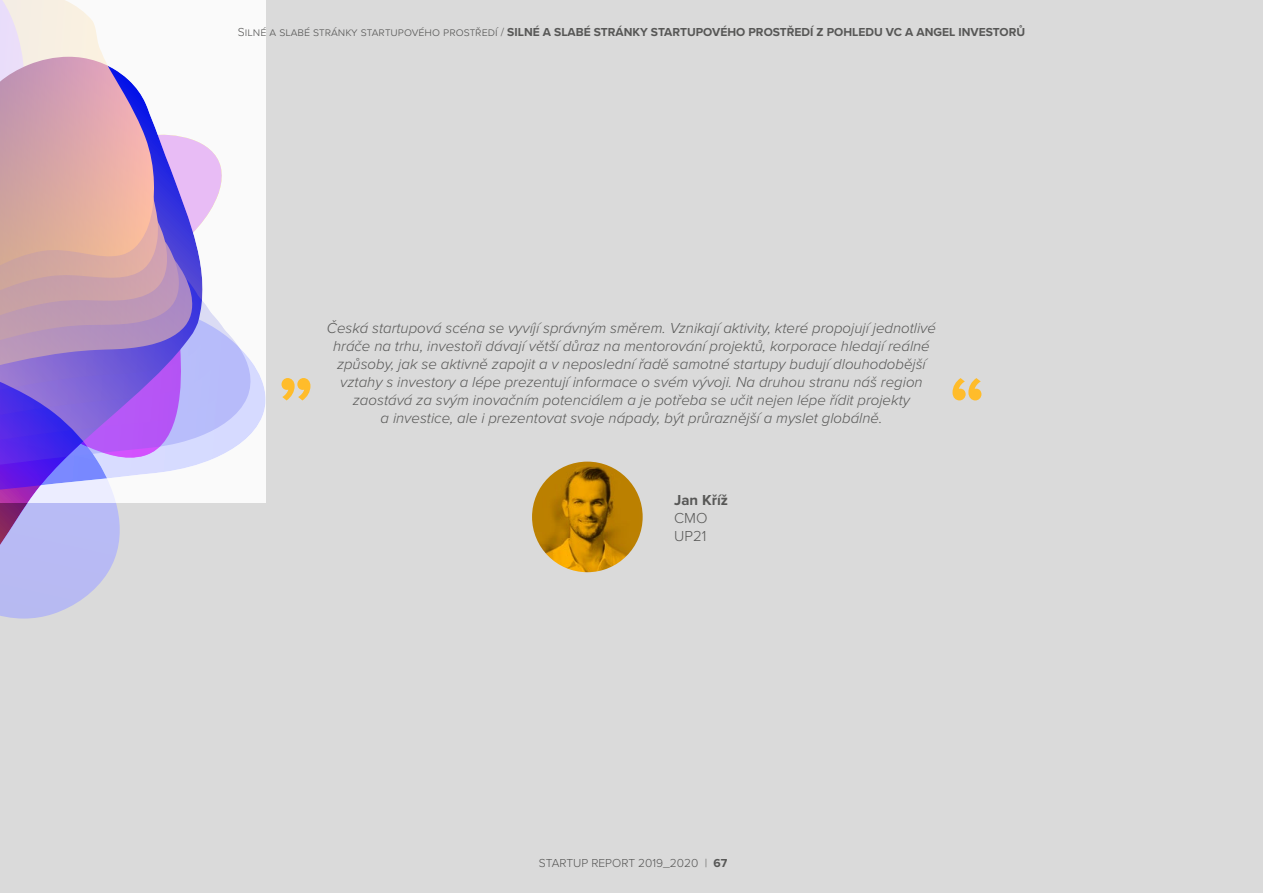
<style>
.page{position:relative;width:1263px;height:893px;background:#dadada}
.page>*{position:absolute;margin:0;border:0;box-sizing:border-box;transform-origin:0 0}
.t1{font:italic 300 15px/18px "Proxima Nova";color:#575756;text-align:center}
.t2{font:700 15px "Proxima Nova";color:#575756}
.t3{font:300 15px/18px "Proxima Nova";color:#575756}
.t4{font:700 12px "Proxima Nova";color:#575756}
.t5{font:300 12px "Proxima Nova";color:#575756}
.s1{font-weight:300}
.s2{font-weight:700}
</style>
<div class="page">
<svg style="left:0;top:502px;width:120px;height:117px;background:#bab7e9"></svg>
<svg style="left:0;top:0;width:266px;height:502px;background:#f1eaf7"></svg>
<svg style="left:0;top:0;width:254px;height:485px;background:#dcd7f9"></svg>
<svg style="left:0;top:0;width:239px;height:465px;background:#cec4f9"></svg>
<svg style="left:0;top:0;width:224px;height:445px;background:#c3b0f6"></svg>
<svg style="left:0;top:0;width:208px;height:424px;background:#bdaaf2"></svg>
<svg style="left:154px;top:0;width:39px;height:408px;background:#bbadec"></svg>
<svg style="left:167px;top:0;width:12px;height:404px;background:#b39be5"></svg>
<svg style="left:158px;top:0;width:9px;height:404px;background:#ae98df"></svg>
<svg style="left:154px;top:0;width:4px;height:407px;background:#af98da"></svg>
<svg style="left:0;top:0;width:154px;height:411px;background:#caa5bd"></svg>
<svg style="left:952px;top:378px;width:29px;height:22px"></svg>
<svg style="left:281px;top:378px;width:29px;height:22px"></svg>
<img style="left:532px;top:462px;width:111px;height:110px;border-radius:55px">
<p class="t4" style="left:238px;top:23px;width:789px"><span class="s1">Silné a slabé stránky startupového prostředí /</span> SILNÉ A SLABÉ STRÁNKY STARTUPOVÉHO PROSTŘEDÍ Z POHLEDU VC A ANGEL INVESTORŮ</p>
<p class="t1" style="left:327px;top:318px;width:611px">Česká startupová scéna se vyvíjí správným směrem. Vznikají aktivity, které propojují jednotlivé hráče na trhu, investoři dávají větší důraz na mentorování projektů, korporace hledají reálné způsoby, jak se aktivně zapojit a v neposlední řadě samotné startupy budují dlouhodobější vztahy s investory a lépe prezentují informace o svém vývoji. Na druhou stranu náš region zaostává za svým inovačním potenciálem a je potřeba se učit nejen lépe řídit projekty<br>a investice, ale i prezentovat svoje nápady, být průraznější a myslet globálně.</p>
<p class="t2" style="left:674px;top:489px;width:55px">Jan Kříž</p>
<p class="t3" style="left:674px;top:508px;width:35px">CMO<br>UP21</p>
<p class="t5" style="left:539px;top:854px;width:190px">STARTUP REPORT 2019_2020 | <span class="s2">67</span></p>
</div>
